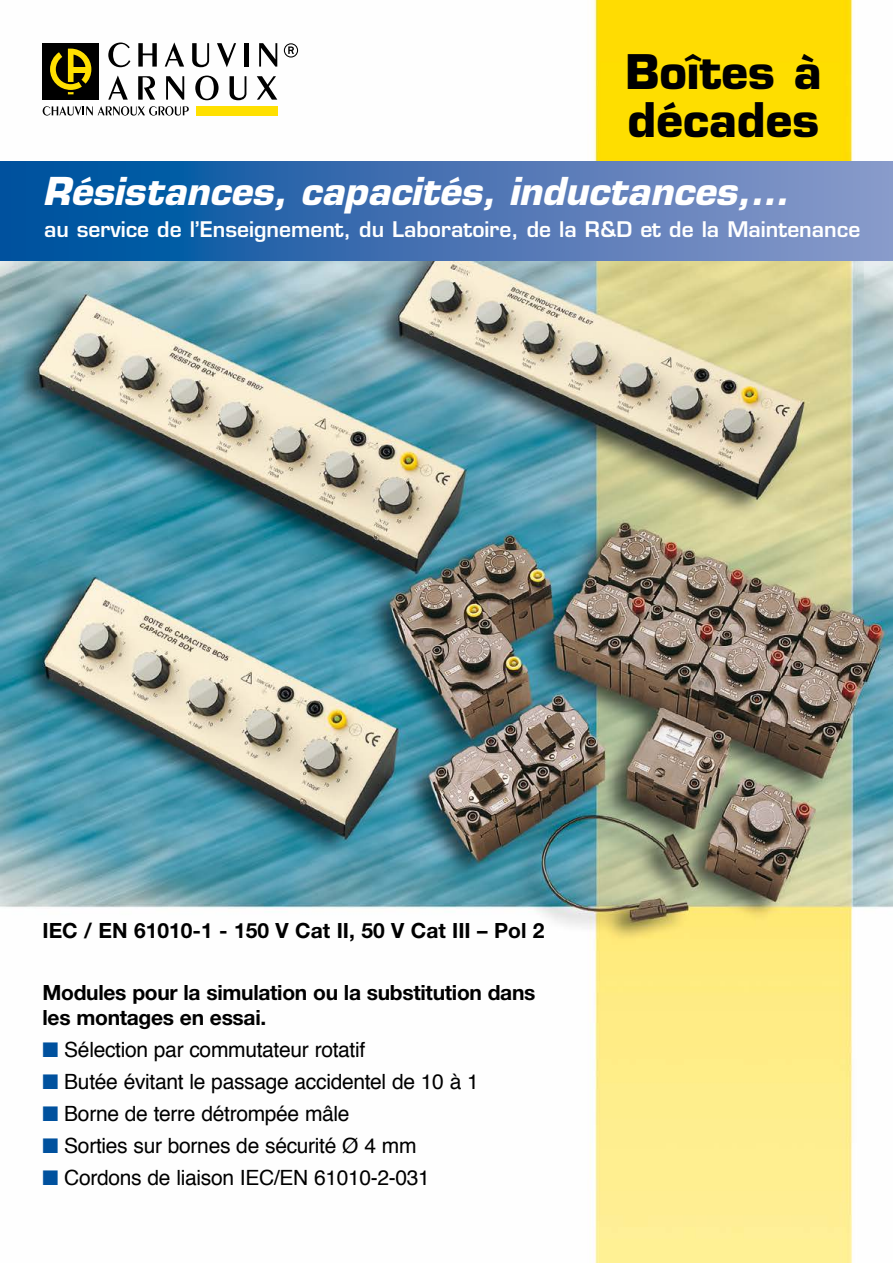
<style>
.page{position:relative;width:893px;height:1263px;background:#fff}
.page>*{position:absolute;margin:0;border:0;box-sizing:border-box;transform-origin:0 0}
.t1{font:700 46.5px/48px "Eurostile";color:#000}
.t2{font:italic 700 37.5px "Eurostile";color:#fff}
.t3{font:21px "Helvetica";letter-spacing:-.015em;color:#000}
.t4{font:700 21px/25.5px "Helvetica Neue";letter-spacing:-.015em;color:#000}
.t5{font:600 21px "Eurostile";color:#fff}
.s1{color:#00519e}
</style>
<div class="page">
<img style="left:0;top:0;width:893px;height:1263px">
<div style="left:196px;top:106px;width:81px;height:9px;background:#ffe000"></div>
<div style="left:43px;top:43px;width:56px;height:57px;background:#000"></div>
<svg style="left:50px;top:49px;width:41px;height:45px"></svg>
<svg style="left:108px;top:43px;width:22px;height:24px"></svg>
<svg style="left:138px;top:43px;width:19px;height:24px"></svg>
<svg style="left:165px;top:43px;width:19px;height:24px"></svg>
<svg style="left:192px;top:43px;width:17px;height:24px"></svg>
<svg style="left:217px;top:43px;width:19px;height:24px"></svg>
<div style="left:244px;top:43px;width:5px;height:24px;background:#000"></div>
<svg style="left:259px;top:43px;width:18px;height:24px"></svg>
<svg style="left:108px;top:76px;width:20px;height:24px"></svg>
<svg style="left:138px;top:76px;width:17px;height:24px"></svg>
<svg style="left:166px;top:76px;width:18px;height:24px"></svg>
<svg style="left:195px;top:76px;width:24px;height:24px"></svg>
<svg style="left:230px;top:76px;width:16px;height:24px"></svg>
<svg style="left:257px;top:76px;width:20px;height:24px"></svg>
<svg style="left:43px;top:106px;width:146px;height:10px"></svg>
<svg style="left:284px;top:43px;width:14px;height:15px"></svg>
<svg style="left:0;top:162px;width:893px;height:99px;background:#4273b2"></svg>
<h1 class="t1" style="left:625px;top:48px;width:198px">Boîtes à décades</h1>
<h2 class="t2" style="left:43px;top:168px;width:747px">Résistances, capacités, inductances,…</h2>
<p class="t5" style="left:44px;top:216px;width:818px">au service de l’Enseignement, du Laboratoire, de la R&amp;D et de la Maintenance</p>
<p class="t4" style="left:43px;top:917px;width:503px">IEC / EN 61010-1 - 150 V Cat II, 50 V Cat III – Pol 2</p>
<p class="t4" style="left:43px;top:979px;width:494px">Modules pour la simulation ou la substitution dans les montages en essai.</p>
<p class="t3" style="left:43px;top:1033px;width:324px"><span class="s1">■</span> Sélection par commutateur rotatif</p>
<p class="t3" style="left:43px;top:1065px;width:438px"><span class="s1">■</span> Butée évitant le passage accidentel de 10 à 1</p>
<p class="t3" style="left:43px;top:1097px;width:309px"><span class="s1">■</span> Borne de terre détrompée mâle</p>
<p class="t3" style="left:43px;top:1129px;width:376px"><span class="s1">■</span> Sorties sur bornes de sécurité Ø 4 mm</p>
<p class="t3" style="left:43px;top:1161px;width:389px"><span class="s1">■</span> Cordons de liaison IEC/EN 61010-2-031</p>
</div>
